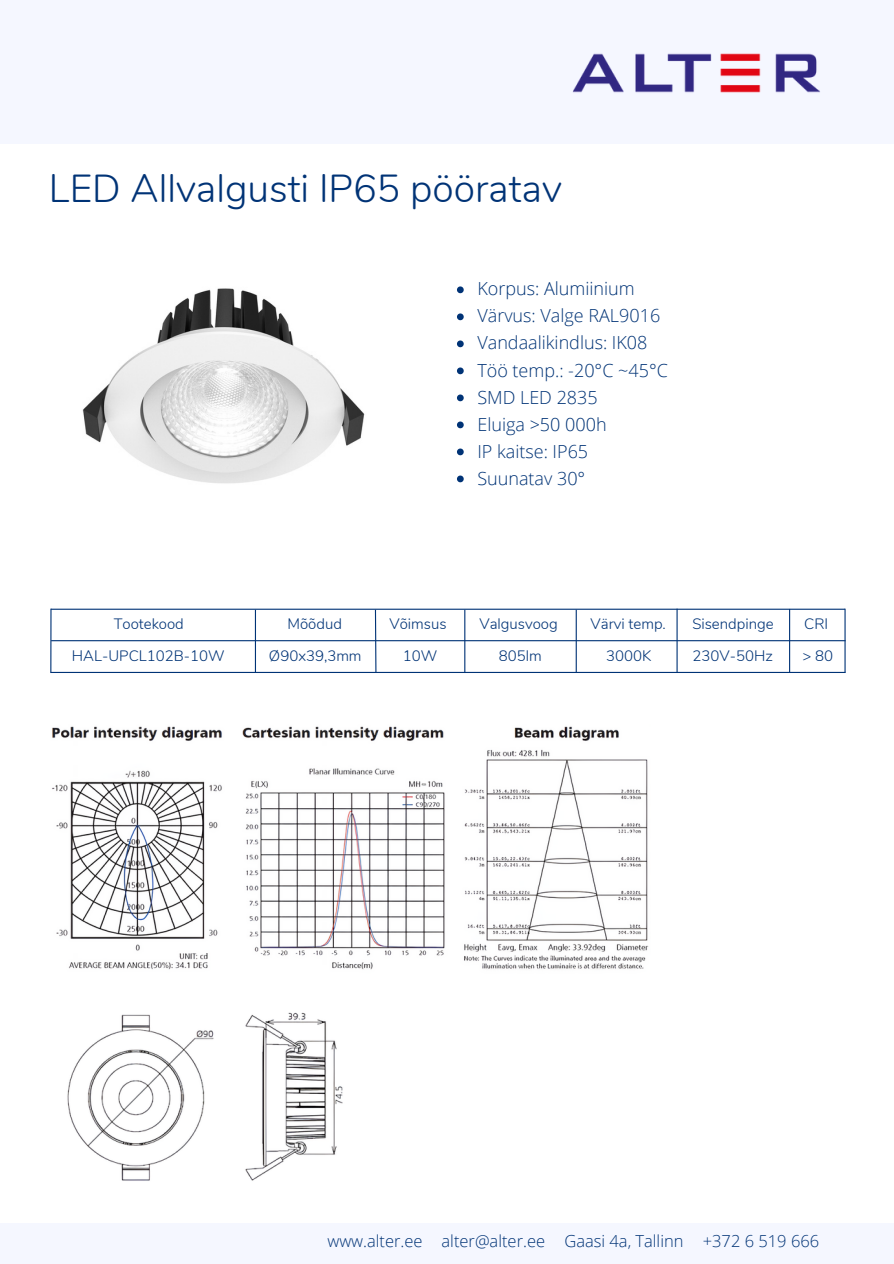
<style>
.page{position:relative;width:894px;height:1264px;background:#fff}
.page>*{position:absolute;margin:0;border:0;box-sizing:border-box;transform-origin:0 0}
.t1{font:300 39px "Nunito";color:#003376}
.t2{font:300 18px "Open Sans";color:#003376}
.t3{font:300 16.5px "Open Sans";color:#003376}
.t4{font:300 15px "Nunito";color:#003376}
</style>
<div class="page">
<div style="left:0;top:0;width:893px;height:144px;background:#f5f7ff"></div>
<img style="left:572px;top:53px;width:248px;height:40px">
<hr style="left:51px;top:640px;width:794px;height:1px;background:#003376">
<hr style="left:51px;top:672px;width:794px;height:1px;background:#003376">
<hr style="left:255px;top:610px;width:1px;height:62px;background:#003376">
<hr style="left:464px;top:609px;width:1px;height:64px;background:#003376">
<hr style="left:676px;top:608px;width:1px;height:64px;background:#003376">
<hr style="left:50px;top:608px;width:2px;height:65px;background:#003376">
<hr style="left:844px;top:608px;width:1px;height:64px;background:#003376">
<div style="left:0;top:1223px;width:893px;height:40px;background:#f5f7ff"></div>
<hr style="left:51px;top:608px;width:793px;height:1px;background:#003376">
<hr style="left:575px;top:610px;width:1px;height:62px;background:#003376">
<svg style="left:374px;top:608px;width:3px;height:64px"></svg>
<hr style="left:788px;top:609px;width:2px;height:63px;background:#003376">
<img style="left:82px;top:288px;width:283px;height:196px">
<img style="left:52px;top:726px;width:597px;height:244px">
<img style="left:67px;top:1012px;width:276px;height:169px">
<svg style="left:457px;top:286px;width:6px;height:7px"></svg>
<svg style="left:457px;top:313px;width:6px;height:7px"></svg>
<svg style="left:457px;top:340px;width:6px;height:7px"></svg>
<svg style="left:457px;top:367px;width:6px;height:7px"></svg>
<svg style="left:457px;top:394px;width:6px;height:7px"></svg>
<svg style="left:457px;top:421px;width:6px;height:7px"></svg>
<svg style="left:457px;top:448px;width:6px;height:7px"></svg>
<svg style="left:457px;top:475px;width:6px;height:7px"></svg>
<h2 class="t1" style="left:49px;top:162px;width:514px">LED Allvalgusti IP65 pööratav</h2>
<h2 class="t2" style="left:477px;top:276px;width:159px">Korpus: Alumiinium</h2>
<h2 class="t2" style="left:477px;top:303px;width:184px">Värvus: Valge RAL9016</h2>
<h2 class="t2" style="left:477px;top:330px;width:171px">Vandaalikindlus: IK08</h2>
<h2 class="t2" style="left:477px;top:357px;width:192px">Töö temp.: -20°C ~45°C</h2>
<h2 class="t2" style="left:477px;top:384px;width:122px">SMD LED 2835</h2>
<h2 class="t2" style="left:477px;top:411px;width:131px">Eluiga &gt;50 000h</h2>
<p class="t2" style="left:477px;top:438px;width:112px">IP kaitse: IP65</p>
<p class="t2" style="left:477px;top:465px;width:109px">Suunatav 30°</p>
<p class="t4" style="left:114px;top:614px;width:72px">Tootekood</p>
<p class="t4" style="left:287px;top:614px;width:56px">Mõõdud</p>
<p class="t4" style="left:389px;top:614px;width:58px">Võimsus</p>
<p class="t4" style="left:479px;top:614px;width:80px">Valgusvoog</p>
<h3 class="t4" style="left:590px;top:614px;width:77px">Värvi temp.</h3>
<h3 class="t4" style="left:692px;top:614px;width:83px">Sisendpinge</h3>
<h3 class="t4" style="left:804px;top:614px;width:26px">CRI</h3>
<p class="t4" style="left:72px;top:646px;width:154px">HAL-UPCL102B-10W</p>
<p class="t4" style="left:269px;top:646px;width:94px">Ø90x39,3mm</p>
<p class="t4" style="left:402px;top:646px;width:36px">10W</p>
<h2 class="t4" style="left:498px;top:646px;width:44px">805lm</h2>
<h2 class="t4" style="left:606px;top:646px;width:47px">3000K</h2>
<h2 class="t4" style="left:692px;top:646px;width:82px">230V-50Hz</h2>
<h2 class="t4" style="left:802px;top:646px;width:32px">&gt; 80</h2>
<p class="t3" style="left:327px;top:1229px;width:97px">www.alter.ee</p>
<h3 class="t3" style="left:441px;top:1229px;width:105px">alter@alter.ee</h3>
<p class="t3" style="left:564px;top:1229px;width:121px">Gaasi 4a, Tallinn</p>
<p class="t3" style="left:702px;top:1229px;width:118px">+372 6 519 666</p>
</div>
